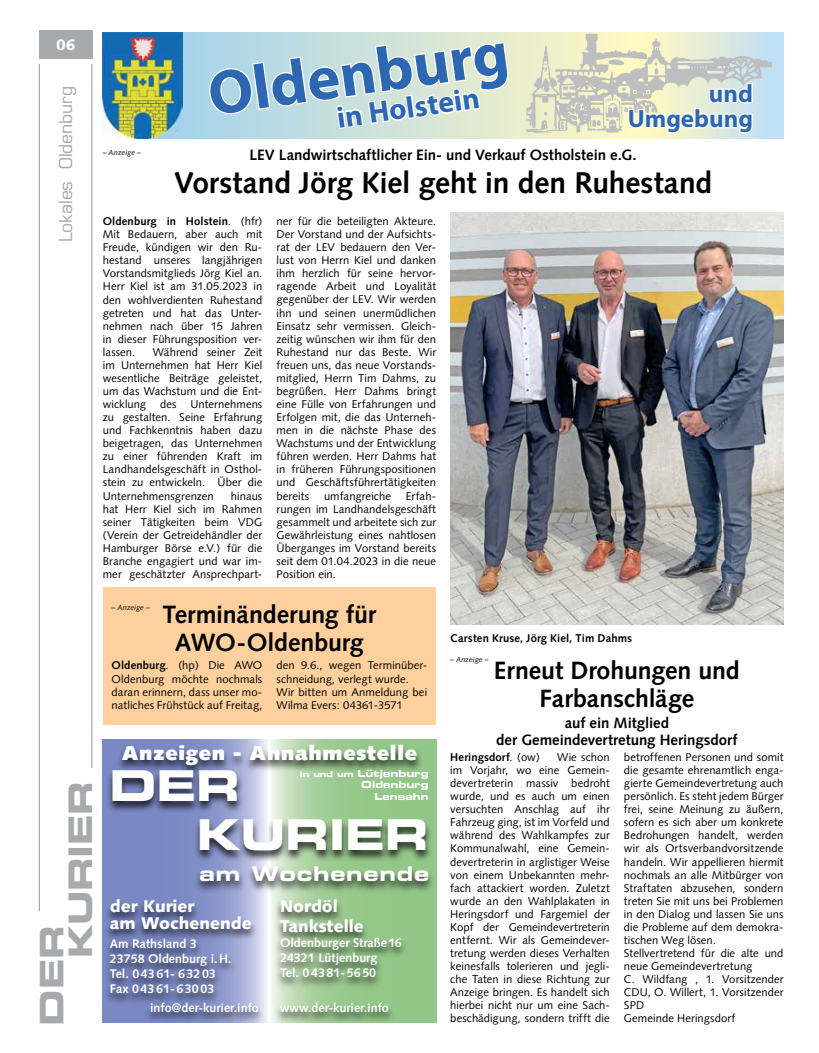
<style>
.page{position:relative;width:819px;height:1053px;background:#fff}
.page>*{position:absolute;margin:0;border:0;box-sizing:border-box;transform-origin:0 0}
.t1{font:700 62.5px "Myriad Pro";color:#2e67b1}
.t2{font:42.5px/48.6px "Eurostile LT Std Bold Ex 2";letter-spacing:-.01em;color:#fff}
.t3{font:32.5px/28.9px "Eurostile LT Std Bold Ex 2";letter-spacing:-.01em;color:#a7a9ac}
.t4{font:700 30px "Syntax LT Std";letter-spacing:-.01em;color:#000}
.t5{font:700 30px "Myriad Pro";color:#2e67b1}
.t6{font:700 25px/27.5px "Syntax LT Std";letter-spacing:-.005em;color:#000;text-align:center}
.t7{font:700 25px/25px "Myriad Pro";color:#2e67b1;text-align:right}
.t8{font:20.25px "Eurostile LT Std Bold Ex 2";letter-spacing:.04em;color:#fff}
.t9{font:900 20px "Syntax LT Std";letter-spacing:.04em;color:#fff}
.t10{font:17.5px "Eurostile LT Std";letter-spacing:-.005em;color:#a7a9ac}
.t11{font:900 16.88px/19.4px "Syntax LT Std";color:#fff}
.t12{font:700 15px/17.5px "Syntax LT Std";color:#000;text-align:center}
.t13{font:900 15px "Syntax LT Std";color:#fff}
.t14{font:700 12.5px/15px "Syntax LT Std";color:#fff}
.t15{font:11.25px/13px "Syntax";letter-spacing:.005em;color:#000;text-align:justify}
.t16{font:700 11.25px "Syntax LT Std";letter-spacing:.01em;color:#000}
.t17{font:700 11.25px "Syntax";letter-spacing:.015em;color:#000}
.t18{font:9.75px/11.6px "Eurostile LT Std Bold Ex 2";color:#fff;text-align:right}
.t19{font:italic 7.5px "Syntax LT Std";letter-spacing:.015em;color:#000}
.s1{font-weight:700}
.s2{font-weight:400}
.s3{font-size:8.12px}
</style>
<div class="page">
<div style="left:103px;top:587px;width:332px;height:137px;background:#fed09e"></div>
<hr style="left:39px;top:64px;width:1px;height:847px;background:#939598">
<hr style="left:92px;top:64px;width:1px;height:703px;background:#939598">
<div style="left:39px;top:30px;width:53px;height:29px;background:#a7a9ac"></div>
<svg style="left:103px;top:739px;width:333px;height:283px;background:#99b7af"></svg>
<div style="left:274px;top:898px;width:133px;height:90px;background:#000;opacity:.75"></div>
<div style="left:116px;top:743px;width:307px;height:34px;background:#000;opacity:.75"></div>
<div style="left:104px;top:898px;width:153px;height:106px;background:#000;opacity:.75"></div>
<div style="left:144px;top:1001px;width:250px;height:21px;background:#000;opacity:.75"></div>
<div style="left:106px;top:769px;width:326px;height:93px;background:#000;opacity:.75"></div>
<div style="left:194px;top:864px;width:241px;height:29px;background:#000;opacity:.75"></div>
<svg style="left:182px;top:32px;width:601px;height:107px;background:#c4dede"></svg>
<img style="left:103px;top:32px;width:79px;height:107px">
<svg style="left:209px;top:40px;width:301px;height:90px"></svg>
<img style="left:527px;top:32px;width:244px;height:103px">
<svg style="left:627px;top:68px;width:127px;height:71px"></svg>
<img style="left:450px;top:213px;width:333px;height:411px">
<p class="t13" style="left:56px;top:36px;width:21px">06</p>
<p class="t10" style="left:55px;top:242px;width:158px;rotate:-90deg">Lokales Oldenburg</p>
<p class="t3" style="left:37px;top:958px;width:179px;text-indent:-67px;rotate:-90deg">Der<br>Kurier</p>
<p class="t19" style="left:103px;top:148px;width:40px">– Anzeige –</p>
<p class="t1" style="left:203px;top:60px;width:304px;rotate:-8deg">Oldenburg</p>
<p class="t5" style="left:335px;top:101px;width:145px;rotate:-8deg">in Holstein</p>
<p class="t7" style="left:627px;top:81px;width:127px">und<br>Umgebung</p>
<p class="t12" style="left:249px;top:146px;width:388px">LEV Landwirtschaftlicher Ein- und Verkauf Ostholstein e.G.</p>
<p class="t4" style="left:174px;top:165px;width:539px">Vorstand Jörg Kiel geht in den Ruhestand</p>
<p class="t15" style="left:276px;top:215px;width:161px">ner für die beteiligten Akteure.<br>Der Vorstand und der Aufsichts&shy;rat der LEV bedauern den Ver&shy;lust von Herrn Kiel und danken ihm herzlich für seine hervor&shy;ragende Arbeit und Loyalität gegenüber der LEV. Wir werden ihn und seinen unermüdlichen Einsatz sehr vermissen. Gleich&shy;zeitig wünschen wir ihm für den Ruhestand nur das Beste. Wir freuen uns, das neue Vorstands&shy;mitglied, Herrn Tim Dahms, zu begrüßen. Herr Dahms bringt eine Fülle von Erfahrungen und Erfolgen mit, die das Unterneh&shy;men in die nächste Phase des Wachstums und der Entwicklung führen werden. Herr Dahms hat in früheren Führungspositionen und Geschäftsführertätigkeiten bereits</p>
<p class="t15" style="left:103px;top:215px;width:161px"><span class="s1">Oldenburg in Holstein</span>. (hfr)<br>Mit Bedauern, aber auch mit Freude, kündigen wir den Ru&shy;hestand unseres langjährigen Vorstandsmitglieds Jörg Kiel an.<br>Herr Kiel ist am 31.05.2023 in den wohlverdienten Ruhestand getreten und hat das Unter&shy;nehmen nach über 15 Jahren in dieser Führungsposition ver&shy;lassen.</p>
<p class="t15" style="left:103px;top:345px;width:161px;text-indent:50px">Während seiner Zeit im Unternehmen hat Herr Kiel wesentliche Beiträge geleistet, um das Wachstum und die Ent&shy;wicklung des Unternehmens zu gestalten. Seine Erfahrung und Fachkenntnis haben dazu beigetragen, das Unternehmen zu einer führenden Kraft im Landhandelsgeschäft in Osthol&shy;stein zu entwickeln. Über die Unternehmensgrenzen</p>
<p class="t15" style="left:276px;top:489px;width:161px;text-indent:129px">Erfah&shy;rungen im Landhandelsgeschäft gesammelt und arbeitete sich zur Gewährleistung eines nahtlosen Überganges im Vorstand bereits seit dem 01.04.2023 in die neue Position ein.</p>
<p class="t6" style="left:163px;top:601px;width:215px">Terminänderung für<br>AWO-Oldenburg</p>
<p class="t15" style="left:112px;top:659px;width:152px"><span class="s1">Oldenburg</span>. (hp) Die AWO Oldenburg möchte nochmals daran erinnern, dass unser mo&shy;natliches Frühstück auf Freitag,</p>
<p class="t15" style="left:276px;top:659px;width:152px;text-align:left">den 9.6., wegen Terminüber&shy;schneidung, verlegt wurde.<br>Wir bitten um Anmeldung bei<br>Wilma Evers: 04361-3571</p>
<p class="t6" style="left:494px;top:656px;width:247px">Erneut Drohungen und<br>Farbanschläge</p>
<p class="t12" style="left:496px;top:713px;width:243px">auf ein Mitglied<br>der Gemeindevertretung Heringsdorf</p>
<p class="t17" style="left:450px;top:750px;width:91px">Heringsdorf<span class="s2">. (ow)</span></p>
<p class="t15" style="left:324px;top:489px;width:68px">umfangreiche</p>
<p class="t15" style="left:103px;top:489px;width:161px;text-indent:128px">hinaus hat Herr Kiel sich im Rahmen seiner Tätigkeiten beim VDG (Verein der Getreidehändler der Hamburger Börse e.V.) für die Branche engagiert und war im&shy;mer geschätzter Ansprechpart-</p>
<p class="t19" style="left:112px;top:603px;width:40px">– Anzeige –</p>
<p class="t16" style="left:450px;top:631px;width:183px">Carsten Kruse, Jörg Kiel, Tim Dahms</p>
<p class="t19" style="left:450px;top:654px;width:40px">– Anzeige –</p>
<p class="t9" style="left:122px;top:741px;width:297px">Anzeigen - Annahmestelle</p>
<p class="t15" style="left:450px;top:750px;width:161px;text-indent:107px">Wie schon im Vorjahr, wo eine Gemein&shy;devertreterin massiv bedroht wurde, und es auch um einen versuchten Anschlag auf ihr Fahrzeug ging, ist im Vorfeld und während des Wahlkampfes zur Kommunalwahl, eine Gemein&shy;devertreterin in arglistiger Weise von einem Unbekannten mehr&shy;fach attackiert worden. Zuletzt wurde an den Wahlplakaten in Heringsdorf und Fargemiel der Kopf der Gemeindevertreterin entfernt. Wir als Gemeindever&shy;tretung werden dieses Verhalten keinesfalls tolerieren und jegli&shy;che Taten in diese Richtung zur Anzeige bringen. Es handelt sich hierbei nicht nur um eine Sach&shy;beschädigung, sondern trifft die</p>
<p class="t15" style="left:624px;top:750px;width:161px;text-align:left">betroffenen Personen und somit die gesamte ehrenamtlich enga&shy;gierte Gemeindevertretung auch persönlich. Es steht jedem Bürger frei, seine Meinung zu äußern, sofern es sich aber um konkrete<br>Bedrohungen handelt, werden wir als Ortsverbandvorsitzende handeln. Wir appellieren hiermit nochmals an alle Mitbürger von<br>Straftaten abzusehen, sondern treten Sie mit uns bei Problemen in den Dialog und lassen Sie uns die Probleme auf dem demokra&shy;tischen Weg lösen.<br>Stellvertretend für die alte und neue Gemeindevertretung<br>C. Wildfang , 1. Vorsitzender<br>CDU, O. Willert, 1. Vorsitzender<br>SPD<br>Gemeinde Heringsdorf</p>
<p class="t18" style="left:300px;top:767px;width:130px"><span class="s3">in und um</span> Lütjenburg<br>Oldenburg<br>Lensahn</p>
<p class="t2" style="left:197px;top:760px;width:233px;text-indent:-88px">Der<br>Kurier</p>
<p class="t8" style="left:199px;top:859px;width:231px">am Wochenende</p>
<p class="t11" style="left:110px;top:898px;width:143px;line-height:16.9px">der Kurier<br>am Wochenende</p>
<p class="t14" style="left:110px;top:935px;width:123px">Am Rathsland 3<br>23758 Oldenburg i. H.<br>Tel. 0 43 61- 6 32 03<br>Fax 0 43 61- 6 30 03</p>
<p class="t14" style="left:150px;top:1000px;width:110px">info@der-kurier.info</p>
<p class="t14" style="left:280px;top:1000px;width:111px">www.der-kurier.info</p>
<p class="t11" style="left:280px;top:896px;width:85px">Nordöl<br>Tankstelle</p>
<p class="t14" style="left:280px;top:934px;width:123px">Oldenburger Straße 16<br>24321 Lütjenburg<br>Tel. 0 43 81- 56 50</p>
</div>
